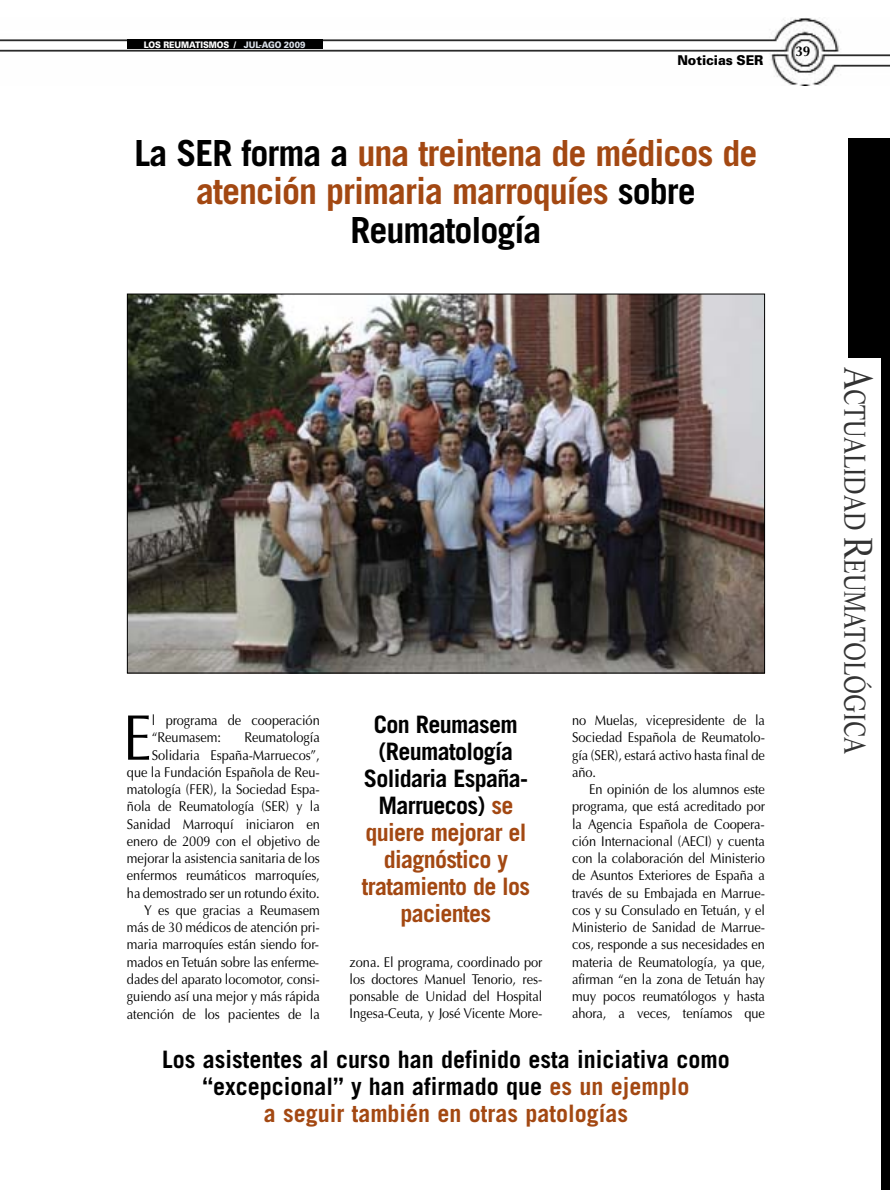
<style>
.page{position:relative;width:890px;height:1190px;background:#fff}
.page>*{position:absolute;margin:0;border:0;box-sizing:border-box;transform-origin:0 0}
.t1{font:64.8px "Optima";color:#000;scale:.9 1}
.t2{font:700 36px/38.2px "Trade Gothic";letter-spacing:-.03em;color:#a34812;text-align:center}
.t3{font:29.25px "Life";letter-spacing:-.01em;color:#333;scale:.8 1}
.t4{font:700 24px/27px "Trade Gothic";color:#000;text-align:center}
.t5{font:700 24px/27px "Trade Gothic";letter-spacing:-.03em;color:#a34812;text-align:center}
.t6{font:14.25px/17.2px "Optima";letter-spacing:-.005em;color:#000;text-align:justify;scale:.9 1}
.t7{font:700 14.25px "Optima";color:#000;scale:.95 1}
.t8{font:900 13.5px "Univers";letter-spacing:-.005em;color:#000;scale:.95 1}
.t9{font:900 9px "Univers";letter-spacing:-.005em;color:#fff;scale:.9 1}
.s1{color:#dae0e9}
.s2{color:#000}
.s3{color:#a34812}
.s4{font-size:39px}
</style>
<div class="page">
<img style="left:0;top:18px;width:890px;height:67px">
<div style="left:127px;top:39px;width:196px;height:10px;background:#000"></div>
<div style="left:848px;top:138px;width:42px;height:220px;background:#000"></div>
<div style="left:881px;top:301px;width:9px;height:888px;background:#000"></div>
<img style="left:129px;top:295px;width:634px;height:376px">
<p class="t9" style="left:144px;top:41px;width:181px">LOS REUMATISMOS / <span class="s1">JUL-AGO 2009</span></p>
<p class="t8" style="left:677px;top:55px;width:92px">Noticias SER</p>
<h2 class="t2" style="left:135px;top:137px;width:624px"><span class="s2">La SER forma a</span> una treintena de médicos de atención primaria marroquíes <span class="s2">sobre<br>Reumatología</span></h2>
<p class="t7" style="left:795px;top:46px;width:17px">39</p>
<h1 class="t1" style="left:123px;top:711px;width:34px">E</h1>
<p class="t6" style="left:152px;top:713px;width:188px">l programa de cooperación “Reumasem:</p>
<p class="t6" style="left:127px;top:730px;width:216px;text-align:right">Reumatología<br>Solidaria España-Marruecos”,<br>que la Fundación Española de Reu&shy;matología (FER), la Sociedad Espa&shy;ñola de Reumatología (SER) y la<br>Sanidad Marroquí iniciaron en enero de 2009 con el objetivo de mejorar la asistencia sanitaria de los enfermos reumáticos marroquíes, ha demostrado ser un rotundo éxito.<br>Y es que gracias a Reumasem más de 30 médicos de atención pri&shy;maria marroquíes están siendo for&shy;mados en Tetuán sobre las enferme&shy;dades del aparato locomotor, consi&shy;guiendo así una mejor y más rápida atención de los pacientes de la</p>
<h3 class="t5" style="left:362px;top:713px;width:170px"><span class="s2">Con Reumasem (Reumatología<br>Solidaria España-<br>Marruecos)</span> se quiere mejorar el diagnóstico y tratamiento de los pacientes</h3>
<p class="t6" style="left:349px;top:954px;width:216px">zona. El programa, coordinado por los doctores Manuel Tenorio, res&shy;ponsable de Unidad del Hospital Ingesa-Ceuta, y José Vicente More-</p>
<p class="t6" style="left:572px;top:712px;width:216px">no Muelas, vicepresidente de la Sociedad Española de Reumatolo&shy;gía (SER), estará activo hasta final de año.</p>
<p class="t6" style="left:572px;top:781px;width:216px;text-indent:17px">En opinión de los alumnos este programa, que está acreditado por la Agencia Española de Coopera&shy;ción Internacional (AECI) y cuenta con la colaboración del Ministerio de Asuntos Exteriores de España a través de su Embajada en Marrue&shy;cos y su Consulado en Tetuán, y el Ministerio de Sanidad de Marrue&shy;cos, responde a sus necesidades en materia de Reumatología, ya que, afirman “en la zona de Tetuán hay muy pocos reumatólogos y hasta ahora, a veces, teníamos que</p>
<h3 class="t4" style="left:162px;top:1047px;width:569px">Los asistentes al curso han definido esta iniciativa como “excepcional” y han afirmado que <span class="s3">es un ejemplo<br>a seguir también en otras patologías</span></h3>
<h3 class="t3" style="left:866px;top:367px;width:484px;rotate:90deg"><span class="s4">A</span>CTUALIDAD <span class="s4">R</span>EUMATOLÓGICA</h3>
</div>
